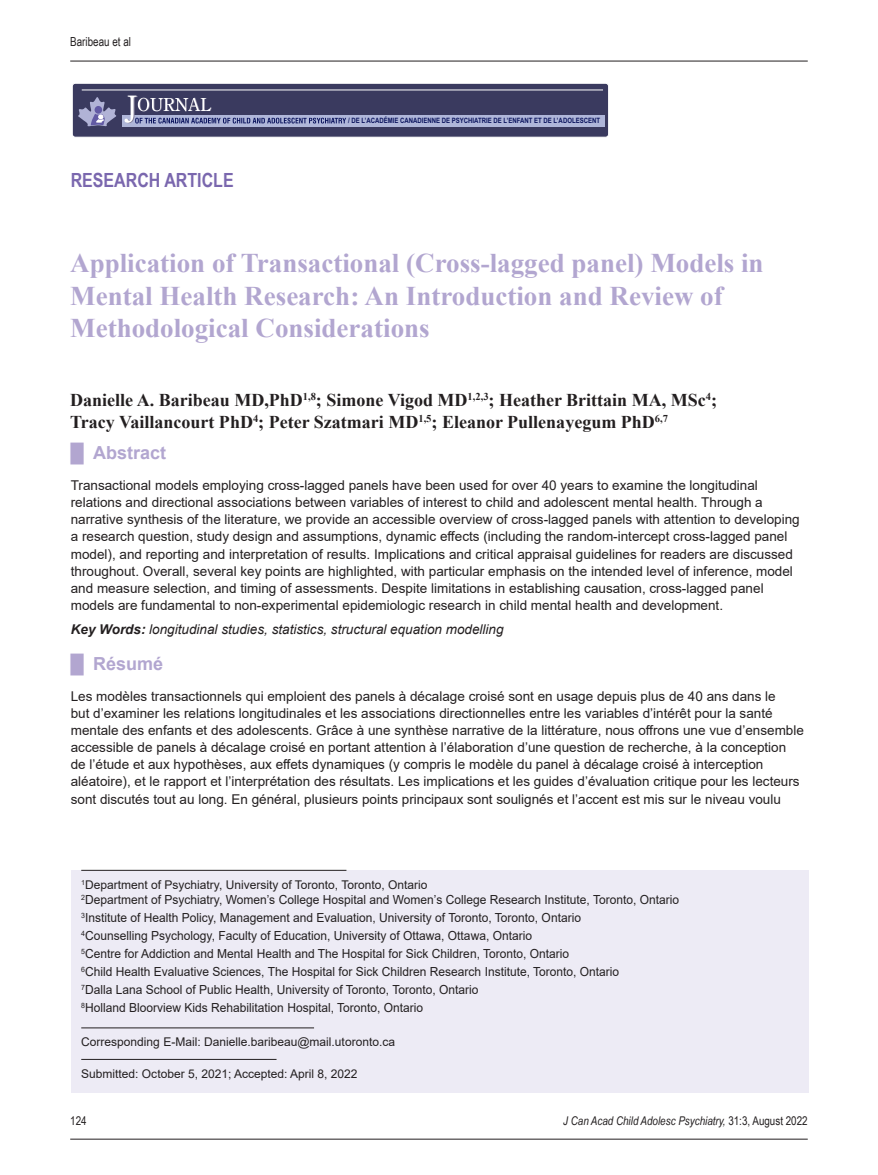
<style>
.page{position:relative;width:878px;height:1175px;background:#fff}
.page>*{position:absolute;margin:0;border:0;box-sizing:border-box;transform-origin:0 0}
.t1{font:700 27px/32.4px "Times New Roman";color:#b2a6d0}
.editorial_head_2{font:700 19.5px "Arial Narrow";color:#7a67ae}
.Authors{font:700 18px/21.6px "Times New Roman";color:#231f20}
.t2{font:700 18px "Arial";color:#b2a6d0}
.abstract{font:13.5px/17.1px "Arial";color:#231f20}
.key_words{font:italic 13.5px "Arial";color:#231f20}
.manuscript_received{font:12.45px "Arial";color:#231f20;scale:.96 1}
.t3{font:12.45px "Arial Narrow";color:#231f20;scale:.96 1}
.manuscript_received-2{font:12px "Arial";color:#231f20}
.t4{font:italic 12px "Arial Narrow";color:#231f20}
.t5{font:12px "Arial Narrow";color:#231f20}
.t6{font:700 7.35px "Arial Narrow";color:#0b145e}
.s1{font-weight:700}
.s2{font-style:normal}
</style>
<div class="page">
<hr style="left:70px;top:61px;width:737px;height:1px;background:#231f20">
<hr style="left:70px;top:1138px;width:737px;height:1px;background:#231f20">
<div style="left:72px;top:83px;width:536px;height:54px;background:#3a3a5f;border-radius:3px"></div>
<div style="left:72px;top:83px;width:536px;height:54px;border:1px solid #fff;border-radius:3px"></div>
<hr style="left:82px;top:90px;width:521px;height:1px;background:#fff">
<div style="left:122px;top:115px;width:482px;height:12px;background:#afb6d9"></div>
<svg style="left:124px;top:96px;width:222px;height:27px"></svg>
<svg style="left:78px;top:97px;width:39px;height:30px"></svg>
<div style="left:71px;top:869px;width:737px;height:223px;background:#edebf5"></div>
<hr style="left:81px;top:870px;width:265px;height:1px;background:#231f20">
<hr style="left:81px;top:1027px;width:233px;height:1px;background:#231f20">
<hr style="left:81px;top:1059px;width:195px;height:1px;background:#231f20">
<p class="t3" style="left:70px;top:32px;width:65px">Baribeau et al</p>
<p class="editorial_head_2" style="left:71px;top:165px;width:164px">RESEARCH ARTICLE</p>
<p class="t6" style="left:348px;top:115px;width:253px">/ DE L’ACADÉMIE CANADIENNE DE PSYCHIATRIE DE L’ENFANT ET DE L’ADOLESCENT</p>
<p class="t1" style="left:70px;top:246px;width:695px">Application of Transactional (Cross-lagged panel) Models in<br>Mental Health Research: An Introduction and Review of<br>Methodological Considerations</p>
<p class="Authors" style="left:70px;top:388px;width:648px">Danielle A. Baribeau MD,PhD<sup>1,8</sup>; Simone Vigod MD<sup>1,2,3</sup>; Heather Brittain MA, MSc<sup>4</sup>;<br>Tracy Vaillancourt PhD<sup>4</sup>; Peter Szatmari MD<sup>1,5</sup>; Eleanor Pullenayegum PhD<sup>6,7</sup></p>
<p class="t2" style="left:71px;top:440px;width:97px">█ Abstract</p>
<p class="abstract" style="left:71px;top:476px;width:730px">Transactional models employing cross-lagged panels have been used for over 40 years to examine the longitudinal relations and directional associations between variables of interest to child and adolescent mental health. Through a narrative synthesis of the literature, we provide an accessible overview of cross-lagged panels with attention to developing a research question, study design and assumptions, dynamic effects (including the random-intercept cross-lagged panel model), and reporting and interpretation of results. Implications and critical appraisal guidelines for readers are discussed throughout. Overall, several key points are highlighted, with particular emphasis on the intended level of inference, model and measure selection, and timing of assessments. Despite limitations in establishing causation, cross-lagged panel models are fundamental to non-experimental epidemiologic research in child mental health and development.</p>
<p class="key_words" style="left:71px;top:620px;width:434px"><span class="s1">Key Words:</span> longitudinal studies, statistics, structural equation modelling</p>
<p class="t2" style="left:71px;top:651px;width:94px">█ Résumé</p>
<p class="abstract" style="left:71px;top:687px;width:734px">Les modèles transactionnels qui emploient des panels à décalage croisé sont en usage depuis plus de 40 ans dans le<br>but d’examiner les relations longitudinales et les associations directionnelles entre les variables d’intérêt pour la santé mentale des enfants et des adolescents. Grâce à une synthèse narrative de la littérature, nous offrons une vue d’ensemble accessible de panels à décalage croisé en portant attention à l’élaboration d’une question de recherche, à la conception de l’étude et aux hypothèses, aux effets dynamiques (y compris le modèle du panel à décalage croisé à interception aléatoire), et le rapport et l’interprétation des résultats. Les implications et les guides d’évaluation critique pour les lecteurs sont discutés tout au long. En général, plusieurs points principaux sont soulignés et l’accent est mis sur le niveau voulu</p>
<p class="manuscript_received-2" style="left:81px;top:876px;width:348px"><sup>1</sup>Department of Psychiatry, University of Toronto, Toronto, Ontario</p>
<p class="manuscript_received" style="left:81px;top:890px;width:624px"><sup>2</sup>Department of Psychiatry, Women’s College Hospital and Women’s College Research Institute, Toronto, Ontario</p>
<p class="manuscript_received" style="left:81px;top:908px;width:522px"><sup>3</sup>Institute of Health Policy, Management and Evaluation, University of Toronto, Toronto, Ontario</p>
<p class="manuscript_received" style="left:81px;top:926px;width:471px"><sup>4</sup>Counselling Psychology, Faculty of Education, University of Ottawa, Ottawa, Ontario</p>
<p class="manuscript_received" style="left:81px;top:944px;width:510px"><sup>5</sup>Centre for Addiction and Mental Health and The Hospital for Sick Children, Toronto, Ontario</p>
<p class="manuscript_received" style="left:81px;top:962px;width:562px"><sup>6</sup>Child Health Evaluative Sciences, The Hospital for Sick Children Research Institute, Toronto, Ontario</p>
<p class="manuscript_received" style="left:81px;top:980px;width:415px"><sup>7</sup>Dalla Lana School of Public Health, University of Toronto, Toronto, Ontario</p>
<p class="manuscript_received" style="left:81px;top:998px;width:358px"><sup>8</sup>Holland Bloorview Kids Rehabilitation Hospital, Toronto, Ontario</p>
<p class="manuscript_received-2" style="left:81px;top:1033px;width:315px">Corresponding E-Mail: Danielle.baribeau@mail.utoronto.ca</p>
<p class="manuscript_received-2" style="left:81px;top:1065px;width:278px">Submitted: October 5, 2021; Accepted: April 8, 2022</p>
<p class="t5" style="left:70px;top:1112px;width:18px">124</p>
<p class="t4" style="left:563px;top:1112px;width:246px">J Can Acad Child Adolesc Psychiatry, <span class="s2">31:3, August 2022</span></p>
</div>
